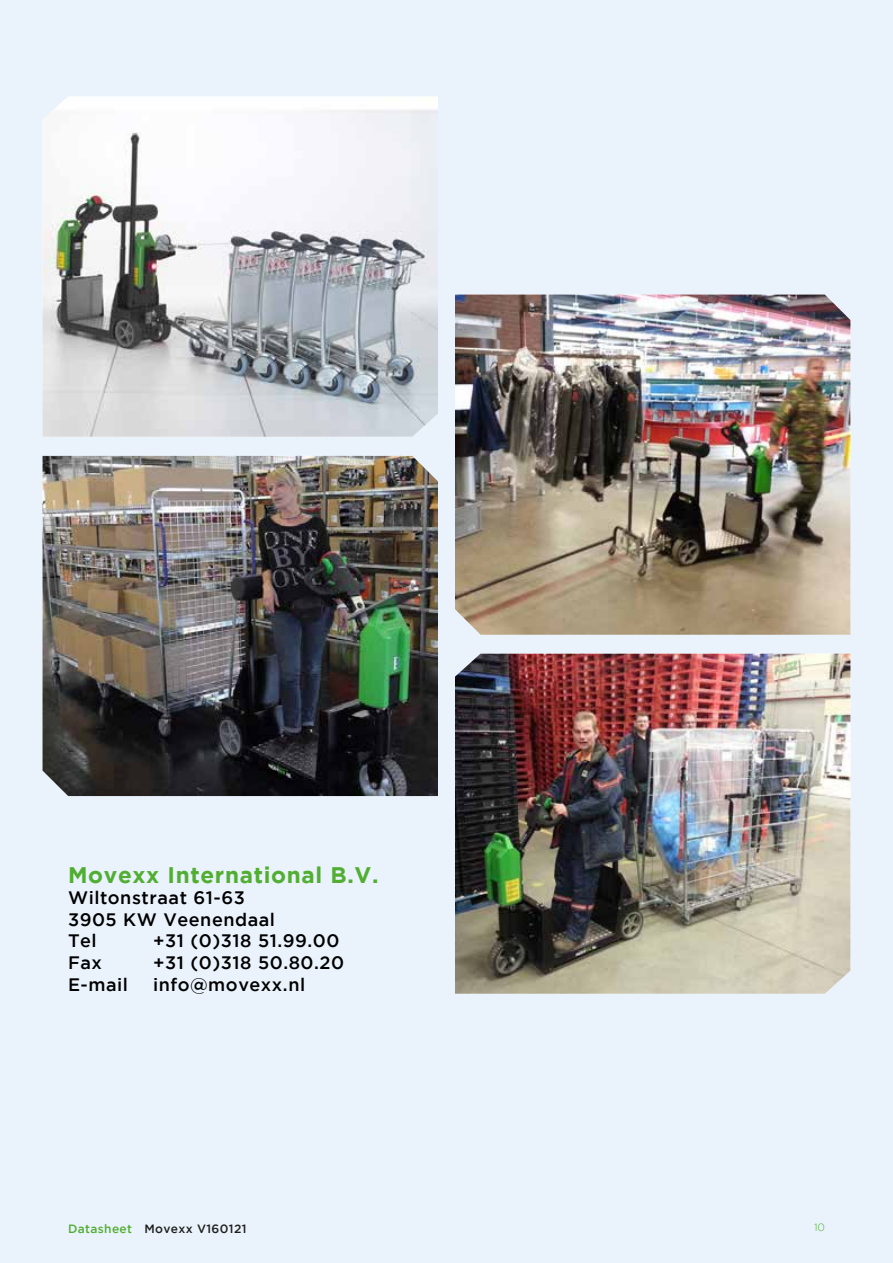
<style>
.page{position:relative;width:893px;height:1263px;background:#eaf3fc}
.page>*{position:absolute;margin:0;border:0;box-sizing:border-box;transform-origin:0 0}
.t1{font:700 22.5px "Gotham";letter-spacing:.03em;color:#52ae32}
.t2{font:500 18px "Gotham";letter-spacing:.03em;color:#000}
.t3{font:500 12px "Gotham";letter-spacing:.03em;color:#1d1d1b}
.t4{font:300 10.5px "Gotham";color:#52ae32}
.s1{color:#52ae32}
</style>
<div class="page">
<img style="left:43px;top:97px;width:395px;height:340px">
<img style="left:455px;top:654px;width:395px;height:340px">
<img style="left:455px;top:295px;width:395px;height:340px">
<img style="left:43px;top:456px;width:395px;height:340px">
<p class="t1" style="left:68px;top:862px;width:312px">Movexx International B.V.</p>
<p class="t2" style="left:68px;top:887px;width:178px">Wiltonstraat 61-63</p>
<p class="t2" style="left:68px;top:909px;width:209px">3905 KW Veenendaal</p>
<p class="t2" style="left:68px;top:931px;width:30px">Tel</p>
<p class="t2" style="left:153px;top:931px;width:188px">+31 (0)318 51.99.00</p>
<p class="t2" style="left:68px;top:952px;width:35px">Fax</p>
<p class="t2" style="left:153px;top:952px;width:193px">+31 (0)318 50.80.20</p>
<p class="t2" style="left:68px;top:974px;width:62px">E-mail</p>
<p class="t2" style="left:153px;top:974px;width:154px">info@movexx.nl</p>
<p class="t3" style="left:68px;top:1222px;width:180px"><span class="s1">Datasheet</span> Movexx V160121</p>
<p class="t4" style="left:814px;top:1221px;width:12px">10</p>
</div>
